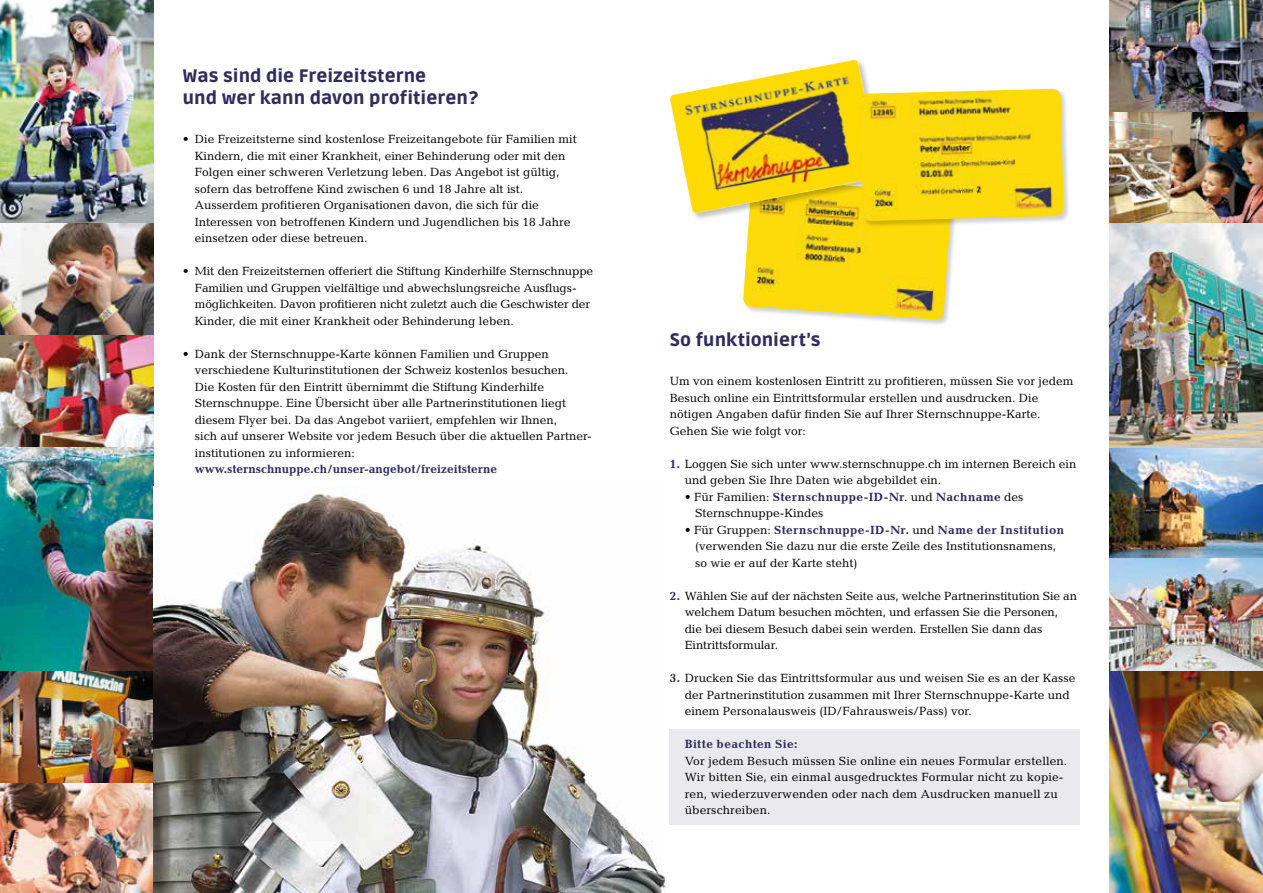
<style>
.page{position:relative;width:1263px;height:893px;background:#fff}
.page>*{position:absolute;margin:0;border:0;box-sizing:border-box;transform-origin:0 0}
.t1{font:900 18px/22.5px "Ruda";letter-spacing:.005em;color:#312d5a}
.t2{font:12px/16.5px "Candida";color:#000}
.t3{font:700 12px "Candida";color:#312d5a}
.t4{font:700 12px "Candida";letter-spacing:.03em;color:#312d5a}
.s1{font-weight:700;color:#312d5a}
</style>
<div class="page">
<div style="left:670px;top:730px;width:410px;height:95px;background:#eaeaee"></div>
<img style="left:0;top:0;width:153px;height:893px">
<img style="left:1110px;top:0;width:153px;height:893px">
<div style="left:743px;top:179px;width:215px;height:147px;background:#000;opacity:.18"></div>
<img style="left:743px;top:222px;width:209px;height:98px">
<img style="left:153px;top:493px;width:512px;height:400px">
<div style="left:669px;top:59px;width:220px;height:163px;background:#000;opacity:.25"></div>
<img style="left:670px;top:60px;width:211px;height:153px">
<img style="left:697px;top:88px;width:159px;height:113px">
<div style="left:860px;top:88px;width:210px;height:140px;background:#000;opacity:.18"></div>
<img style="left:860px;top:89px;width:204px;height:132px">
<h1 class="t1" style="left:183px;top:65px;width:297px">Was sind die Freizeitsterne<br>und wer kann davon profitieren?</h1>
<p class="t2" style="left:195px;top:131px;width:383px;text-indent:-12px">• Die Freizeitsterne sind kostenlose Freizeitangebote für Familien mit Kindern, die mit einer Krankheit, einer Behinderung oder mit den Folgen einer schweren Verletzung leben. Das Angebot ist gültig, sofern das betroffene Kind zwischen 6 und 18 Jahre alt ist.<br>Ausserdem profitieren Organisationen davon, die sich für die Interessen von betroffenen Kindern und Jugendlichen bis 18 Jahre einsetzen oder diese betreuen.</p>
<p class="t2" style="left:195px;top:263px;width:400px;text-indent:-12px">• Mit den Freizeitsternen offeriert die Stiftung Kinderhilfe Sternschnuppe Familien und Gruppen vielfältige und abwechslungsreiche Ausflugs&shy;möglichkeiten. Davon profitieren nicht zuletzt auch die Geschwister der Kinder, die mit einer Krankheit oder Behinderung leben.</p>
<p class="t2" style="left:195px;top:346px;width:398px;text-indent:-12px">• Dank der Sternschnuppe-Karte können Familien und Gruppen verschiedene Kulturinstitutionen der Schweiz kostenlos besuchen.<br>Die Kosten für den Eintritt übernimmt die Stiftung Kinderhilfe Sternschnuppe. Eine Übersicht über alle Partnerinstitutionen liegt diesem Flyer bei. Da das Angebot variiert, empfehlen wir Ihnen,<br>sich auf unserer Website vor jedem Besuch über die aktuellen Partner&shy;institutionen zu informieren:</p>
<p class="t3" style="left:195px;top:462px;width:304px">www.sternschnuppe.ch/unser-angebot/freizeitsterne</p>
<h1 class="t1" style="left:670px;top:329px;width:152px">So funktioniert’s</h1>
<p class="t2" style="left:670px;top:373px;width:405px">Um von einem kostenlosen Eintritt zu profitieren, müssen Sie vor jedem Besuch online ein Eintrittsformular erstellen und ausdrucken. Die nötigen Angaben dafür finden Sie auf Ihrer Sternschnuppe-Karte.<br>Gehen Sie wie folgt vor:</p>
<p class="t2" style="left:685px;top:455px;width:393px;text-indent:-15px"><span class="s1">1.</span> Loggen Sie sich unter www.sternschnuppe.ch im internen Bereich ein und geben Sie Ihre Daten wie abgebildet ein.</p>
<p class="t2" style="left:695px;top:488px;width:330px;text-indent:-10px">• Für Familien: <span class="s1">Sternschnuppe-ID-Nr</span>. und <span class="s1">Nachname</span> des<br>Sternschnuppe-Kindes</p>
<p class="t2" style="left:695px;top:521px;width:370px;text-indent:-10px">• Für Gruppen: <span class="s1">Sternschnuppe-ID-Nr.</span> und <span class="s1">Name der Institution </span>(verwenden Sie dazu nur die erste Zeile des Institutionsnamens, so wie er auf der Karte steht)</p>
<p class="t2" style="left:685px;top:587px;width:394px;text-indent:-15px"><span class="s1">2.</span> Wählen Sie auf der nächsten Seite aus, welche Partnerinstitution Sie an welchem Datum besuchen möchten, und erfassen Sie die Personen, die bei diesem Besuch dabei sein werden. Erstellen Sie dann das Eintrittsformular.</p>
<p class="t2" style="left:685px;top:670px;width:392px;text-indent:-15px"><span class="s1">3.</span> Drucken Sie das Eintrittsformular aus und weisen Sie es an der Kasse der Partnerinstitution zusammen mit Ihrer Sternschnuppe-Karte und einem Personalausweis (ID/Fahrausweis/Pass) vor.</p>
<p class="t4" style="left:685px;top:737px;width:114px">Bitte beachten Sie:</p>
<p class="t2" style="left:685px;top:752px;width:384px">Vor jedem Besuch müssen Sie online ein neues Formular erstellen.<br>Wir bitten Sie, ein einmal ausgedrucktes Formular nicht zu kopie&shy;ren, wiederzuverwenden oder nach dem Ausdrucken manuell zu überschreiben.</p>
</div>
